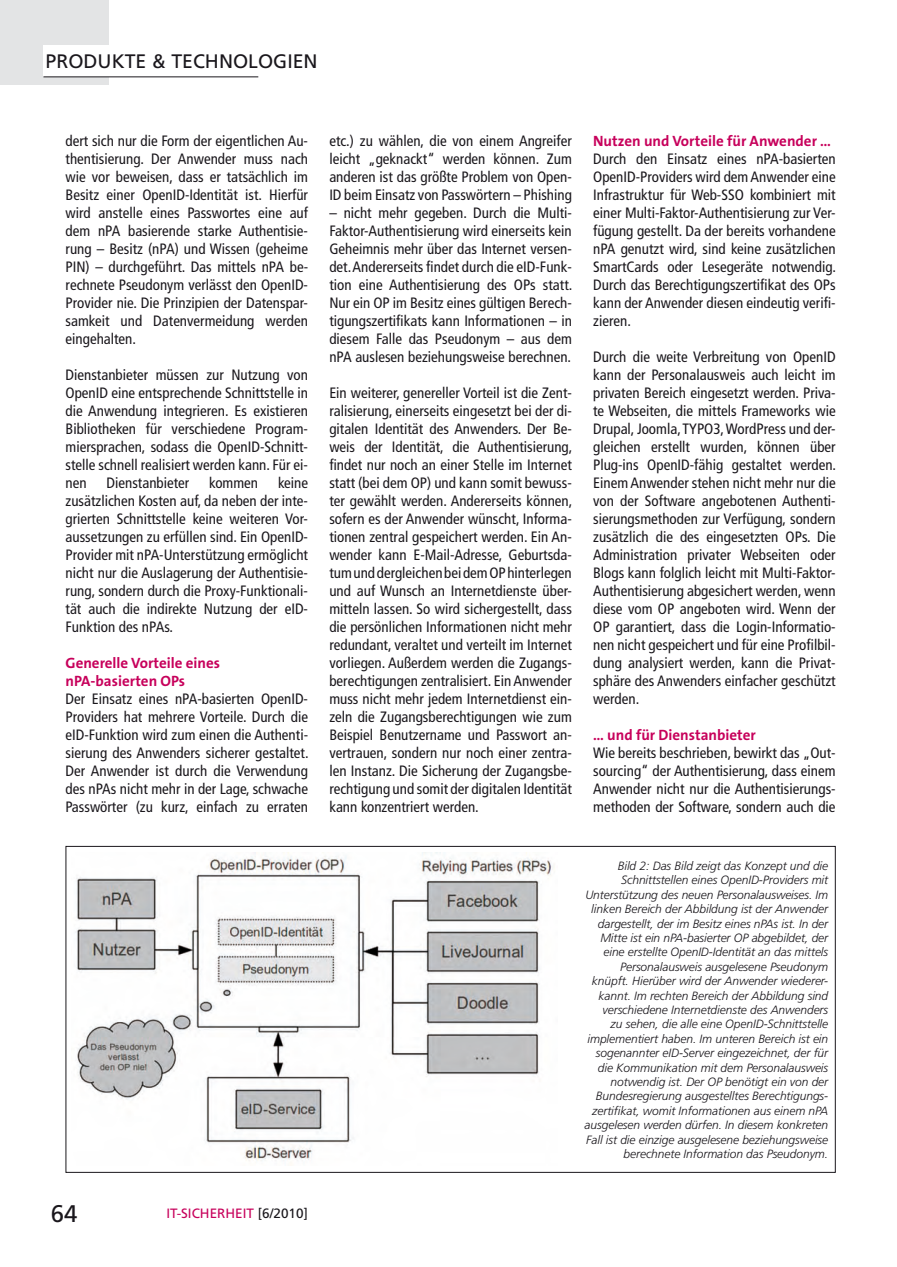
<style>
.page{position:relative;width:897px;height:1267px;background:#fff}
.page>*{position:absolute;margin:0;border:0;box-sizing:border-box;transform-origin:0 0}
.t1{font:24px "Frutiger LT Std";color:#1a171c}
.t2{font:19.5px "Frutiger LT Std";color:#1a171c}
.t3{font:condensed 15px/18px "Frutiger LT";color:#1a171c;text-align:justify}
.t4{font:13.5px "Frutiger LT Std";color:#c7005b}
.t5{font:italic 300 12px/14.4px "Frutiger";letter-spacing:-.005em;color:#1a171c;text-align:right}
.s1{font-family:"The Sans Os F";font-weight:700;font-stretch:normal;color:#c7005b}
.s2{color:#1a171c}
</style>
<div class="page">
<div style="left:0;top:0;width:108px;height:85px;background:#e3e4e5"></div>
<div style="left:43px;top:45px;width:74px;height:32px;background:#fff"></div>
<hr style="left:43px;top:76px;width:215px;height:1px;background:#1a171c">
<img style="left:75px;top:852px;width:480px;height:309px">
<p class="t2" style="left:46px;top:49px;width:273px">PRODUKTE &amp; TECHNOLOGIEN</p>
<p class="t3" style="left:66px;top:132px;width:244px">dert sich nur die Form der eigentlichen Au&shy;thentisierung. Der Anwender muss nach wie vor beweisen, dass er tatsächlich im Besitz einer OpenID-Identität ist. Hierfür wird anstelle eines Passwortes eine auf dem nPA basierende starke Authentisie&shy;rung – Besitz (nPA) und Wissen (geheime PIN) – durchgeführt. Das mittels nPA be&shy;rechnete Pseudonym verlässt den OpenID-Provider nie. Die Prinzipien der Datenspar&shy;samkeit und Datenvermeidung werden eingehalten.</p>
<p class="t3" style="left:66px;top:366px;width:244px">Dienstanbieter müssen zur Nutzung von OpenID eine entsprechende Schnittstelle in die Anwendung integrieren. Es existieren Bibliotheken für verschiedene Program&shy;miersprachen, sodass die OpenID-Schnitt&shy;stelle schnell realisiert werden kann. Für ei&shy;nen</p>
<p class="t3" style="left:66px;top:474px;width:244px;text-indent:212px">keine zusätzlichen Kosten auf, da neben der inte&shy;grierten Schnittstelle keine weiteren Vor&shy;aussetzungen zu erfüllen sind. Ein OpenID-Provider mit nPA-Unterstützung ermöglicht nicht nur die Auslagerung der Authentisie&shy;rung, sondern durch die Proxy-Funktionali&shy;tät auch die indirekte Nutzung der eID-Funktion des nPAs.</p>
<p class="t3" style="left:66px;top:654px;width:244px;text-align:left"><span class="s1">Generelle Vorteile eines nPA-basierten OPs<br></span>Der Einsatz eines nPA-basierten OpenID-Providers hat mehrere Vorteile. Durch die eID-Funktion wird zum einen die Authenti&shy;sierung des Anwenders sicherer gestaltet.<br>Der Anwender ist durch die Verwendung des nPAs nicht mehr in der Lage, schwache Passwörter (zu kurz, einfach zu erraten</p>
<p class="t3" style="left:107px;top:474px;width:84px">Dienstanbieter</p>
<p class="t3" style="left:209px;top:474px;width:50px">kommen</p>
<p class="t1" style="left:51px;top:1198px;width:28px">64</p>
<p class="t4" style="left:166px;top:1205px;width:143px">IT-SICHERHEIT <span class="s2">[6/2010]</span></p>
<p class="t3" style="left:329px;top:132px;width:244px">etc.) zu wählen, die von einem Angreifer leicht „geknackt“ werden können. Zum anderen ist das größte Problem von Open-ID beim Einsatz von Passwörtern – Phishing</p>
<p class="t3" style="left:329px;top:204px;width:244px">– nicht mehr gegeben. Durch die Multi-Faktor-Authentisierung wird einerseits kein Geheimnis mehr über das Internet versen&shy;det. Andererseits findet durch die eID-Funk&shy;tion eine Authentisierung des OPs statt.<br>Nur ein OP im Besitz eines gültigen Berech&shy;tigungszertifikats kann Informationen – in diesem Falle das Pseudonym – aus dem nPA auslesen beziehungsweise berechnen.</p>
<p class="t3" style="left:329px;top:384px;width:244px">Ein weiterer, genereller Vorteil ist die Zent&shy;ralisierung, einerseits eingesetzt bei der di&shy;gitalen Identität des Anwenders. Der Be&shy;weis der Identität, die Authentisierung, findet nur noch an einer Stelle im Internet statt (bei dem OP) und kann somit bewuss&shy;ter gewählt werden. Andererseits können, sofern es der Anwender wünscht, Informa&shy;tionen zentral gespeichert werden. Ein An&shy;wender kann E-Mail-Adresse, Geburtsda&shy;tum und dergleichen bei dem OP hinterlegen und auf Wunsch an Internetdienste über&shy;mitteln lassen. So wird sichergestellt, dass die persönlichen Informationen nicht mehr redundant, veraltet und verteilt im Internet vorliegen. Außerdem werden die Zugangs&shy;berechtigungen zentralisiert. Ein Anwender muss nicht mehr jedem Internetdienst ein&shy;zeln die Zugangsberechtigungen wie zum Beispiel Benutzername und Passwort an&shy;vertrauen, sondern nur noch einer zentra&shy;len Instanz. Die Sicherung der Zugangsbe&shy;rechtigung und somit der digitalen Identität kann konzentriert werden.</p>
<p class="t3" style="left:593px;top:132px;width:244px;text-align:left"><span class="s1">Nutzen und Vorteile für Anwender … </span>Durch den Einsatz eines nPA-basierten OpenID-Providers wird dem Anwender eine Infrastruktur für Web-SSO kombiniert mit einer Multi-Faktor-Authentisierung zur Ver&shy;fügung gestellt. Da der bereits vorhandene nPA genutzt wird, sind keine zusätzlichen SmartCards oder Lesegeräte notwendig.<br>Durch das Berechtigungszertifikat des OPs kann der Anwender diesen eindeutig verifi&shy;zieren.</p>
<p class="t3" style="left:593px;top:348px;width:244px">Durch die weite Verbreitung von OpenID kann der Personalausweis auch leicht im privaten Bereich eingesetzt werden. Priva&shy;te Webseiten, die mittels Frameworks wie Drupal, Joomla, TYPO3, WordPress und der&shy;gleichen erstellt wurden, können über Plug-ins OpenID-fähig gestaltet werden.<br>Einem Anwender stehen nicht mehr nur die von der Software angebotenen Authenti&shy;sierungsmethoden zur Verfügung, sondern zusätzlich die des eingesetzten OPs. Die Administration privater Webseiten oder Blogs kann folglich leicht mit Multi-Faktor-Authentisierung abgesichert werden, wenn diese vom OP angeboten wird. Wenn der OP garantiert, dass die Login-Informatio&shy;nen nicht gespeichert und für eine Profilbil&shy;dung analysiert werden, kann die Privat&shy;sphäre des Anwenders einfacher geschützt werden.</p>
<p class="t3" style="left:593px;top:726px;width:244px;text-align:left"><span class="s1">… und für Dienstanbieter<br></span>Wie bereits beschrieben, bewirkt das „Out&shy;sourcing“ der Authentisierung, dass einem Anwender nicht nur die Authentisierungs&shy;methoden der Software, sondern auch die</p>
<p class="t5" style="left:584px;top:858px;width:245px">Bild 2: Das Bild zeigt das Konzept und die Schnittstellen eines OpenID-Providers mit Unterstützung des neuen Personalausweises. Im linken Bereich der Abbildung ist der Anwender dargestellt, der im Besitz eines nPAs ist. In der Mitte ist ein nPA-basierter OP abgebildet, der eine erstellte OpenID-Identität an das mittels Personalausweis ausgelesene Pseudonym knüpft. Hierüber wird der Anwender wiederer&shy;kannt. Im rechten Bereich der Abbildung sind verschiedene Internetdienste des Anwenders<br>zu sehen, die alle eine OpenID-Schnittstelle implementiert haben. Im unteren Bereich ist ein sogenannter eID-Server eingezeichnet, der für die Kommunikation mit dem Personalausweis notwendig ist. Der OP benötigt ein von der Bundesregierung ausgestelltes Berechtigungs&shy;zertifikat, womit Informationen aus einem nPA ausgelesen werden dürfen. In diesem konkreten Fall ist die einzige ausgelesene beziehungsweise berechnete Information das Pseudonym.</p>
</div>
